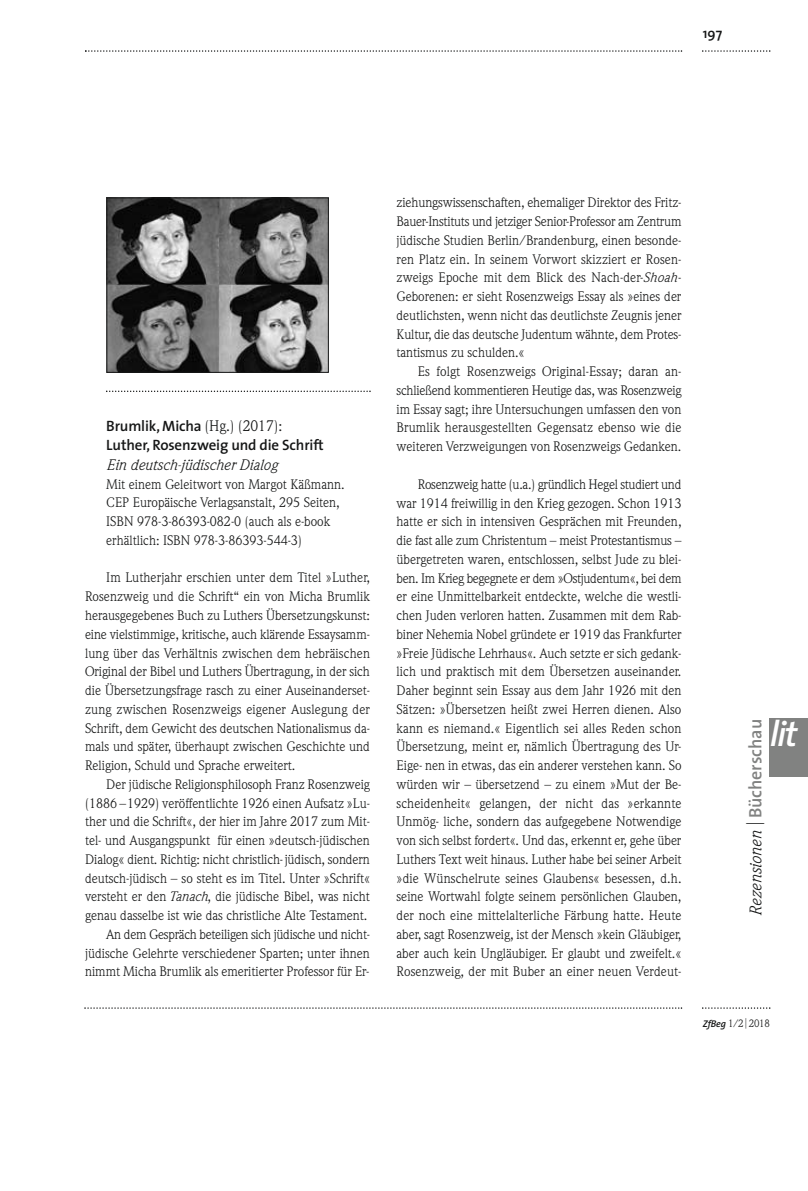
<style>
.page{position:relative;width:808px;height:1191px;background:#fff}
.page>*{position:absolute;margin:0;border:0;box-sizing:border-box;transform-origin:0 0}
.t1{font:italic 600 36px "The Sans";color:#fff}
.t2{font:italic 16.5px "Weidemann";color:#151616}
.t3{font:600 15px/19.5px "The Sans";letter-spacing:-.01em;color:#151616}
.t4{font:italic 15px "Weidemann";color:#151616}
.t5{font:600 14.1px "The Sans";color:#151616}
.t6{font:13.5px/18.8px "Weidemann";color:#151616;text-align:justify}
.t7{font:10.5px "Weidemann";color:#151616}
.s1{font-family:"Weidemann";font-weight:400}
.s2{font-style:italic}
.s3{font-family:"The Sans";font-weight:200;font-style:normal;font-size:18px}
.s4{font-family:"The Sans";font-weight:600;font-style:normal;font-size:18px;color:#818281}
.s5{font-family:"The Sans";font-weight:600;font-style:italic;font-size:9.75px}
.s6{font-family:"The Sans";font-weight:200}
</style>
<div class="page">
<svg style="left:85px;top:50px;width:597px;height:2px"></svg>
<svg style="left:84px;top:1007px;width:598px;height:1px"></svg>
<svg style="left:702px;top:1007px;width:68px;height:1px"></svg>
<svg style="left:702px;top:50px;width:68px;height:2px"></svg>
<img style="left:109px;top:200px;width:217px;height:170px">
<div style="left:107px;top:198px;width:221px;height:174px;border:1px solid #151616"></div>
<svg style="left:106px;top:390px;width:265px;height:2px"></svg>
<div style="left:770px;top:719px;width:38px;height:58px;background:#818281"></div>
<p class="t5" style="left:703px;top:28px;width:21px">197</p>
<p class="t3" style="left:106px;top:417px;width:219px">Brumlik, Micha <span class="s1">(Hg.) (2017):<br></span>Luther, Rosenzweig und die Schrift</p>
<p class="t4" style="left:106px;top:459px;width:172px">Ein deutsch-jüdischer Dialog</p>
<p class="t6" style="left:106px;top:476px;width:240px;text-align:left">Mit einem Geleitwort von Margot Käßmann.<br>CEP Europäische Verlagsanstalt, 295 Seiten, ISBN 978-3-86393-082-0 (auch als e-book erhältlich: ISBN 978-3-86393-544-3)</p>
<p class="t6" style="left:85px;top:569px;width:286px;text-indent:21px">Im Lutherjahr erschien unter dem Titel »Luther, Rosenzweig und die Schrift“ ein von Micha Brumlik herausgegebenes Buch zu Luthers Übersetzungskunst: eine vielstimmige, kritische, auch klärende Essaysamm&shy;lung über das Verhältnis zwischen dem hebräischen Original der Bibel und Luthers Übertragung, in der sich die Übersetzungsfrage rasch zu einer Auseinanderset&shy;zung zwischen Rosenzweigs eigener Auslegung der Schrift, dem Gewicht des deutschen Nationalismus da&shy;mals und später, überhaupt zwischen Geschichte und Religion, Schuld und Sprache erweitert.</p>
<p class="t6" style="left:85px;top:776px;width:286px;text-align:right">Der jüdische Religionsphilosoph Franz Rosenzweig (1886 –1929) veröffentlichte 1926 einen Aufsatz »Lu&shy;ther und die Schrift«, der hier im Jahre 2017 zum Mit&shy;tel- und Ausgangspunkt für einen »deutsch-jüdischen Dialog« dient. Richtig: nicht christlich-jüdisch, sondern deutsch-jüdisch – so steht es im Titel. Unter »Schrift« versteht er den <span class="s2">Tanach</span>, die jüdische Bibel, was nicht genau dasselbe ist wie das christliche Alte Testament.<br>An dem Gespräch beteiligen sich jüdische und nicht&shy;jüdische Gelehrte verschiedener Sparten; unter ihnen nimmt Micha Brumlik als emeritierter Professor für Er-</p>
<p class="t6" style="left:396px;top:195px;width:286px">ziehungswissenschaften, ehemaliger Direktor des Fritz-Bauer-Instituts und jetziger Senior-Professor am Zentrum jüdische Studien Berlin/Brandenburg, einen besonde&shy;ren Platz ein. In seinem Vorwort skizziert er Rosen&shy;zweigs Epoche mit dem Blick des Nach-der-<span class="s2">Shoah</span>-Geborenen: er sieht Rosenzweigs Essay als »eines der deutlichsten, wenn nicht das deutlichste Zeugnis jener Kultur, die das deutsche Judentum wähnte, dem Protes&shy;tantismus zu schulden.«</p>
<p class="t6" style="left:396px;top:363px;width:286px;text-indent:21px">Es folgt Rosenzweigs Original-Essay; daran an&shy;schließend kommentieren Heutige das, was Rosenzweig im Essay sagt; ihre Untersuchungen umfassen den von Brumlik herausgestellten Gegensatz ebenso wie die weiteren Verzweigungen von Rosenzweigs Gedanken.</p>
<p class="t6" style="left:396px;top:476px;width:286px;text-indent:21px">Rosenzweig hatte (u.a.) gründlich Hegel studiert und war 1914 freiwillig in den Krieg gezogen. Schon 1913 hatte er sich in intensiven Gesprächen mit Freunden, die fast alle zum Christentum – meist Protestantismus – übergetreten waren, entschlossen, selbst Jude zu blei&shy;ben. Im Krieg begegnete er dem »Ostjudentum«, bei dem er eine Unmittelbarkeit entdeckte, welche die westli&shy;chen Juden verloren hatten. Zusammen mit dem Rab&shy;biner Nehemia Nobel gründete er 1919 das Frankfurter »Freie Jüdische Lehrhaus«. Auch setzte er sich gedank&shy;lich und praktisch mit dem Übersetzen auseinander.<br>Daher beginnt sein Essay aus dem Jahr 1926 mit den Sätzen: »Übersetzen heißt zwei Herren dienen. Also kann es niemand.« Eigentlich sei alles Reden schon Übersetzung, meint er, nämlich Übertragung des Ur-Eige- nen in etwas, das ein anderer verstehen kann. So würden wir – übersetzend – zu einem »Mut der Be&shy;scheidenheit« gelangen, der nicht das »erkannte Unmög- liche, sondern das aufgegebene Notwendige von sich selbst fordert«. Und das, erkennt er, gehe über Luthers Text weit hinaus. Luther habe bei seiner Arbeit »die Wünschelrute seines Glaubens« besessen, d.h. seine Wortwahl folgte seinem persönlichen Glauben, der noch eine mittelalterliche Färbung hatte. Heute aber, sagt Rosenzweig, ist der Mensch »kein Gläubiger, aber auch kein Ungläubiger. Er glaubt und zweifelt.« Rosenzweig, der mit Buber an einer neuen Verdeut-</p>
<p class="t2" style="left:749px;top:915px;width:198px;rotate:-90deg">Rezensionen <span class="s3">|</span> <span class="s4">Bücherschau</span></p>
<h1 class="t1" style="left:770px;top:719px;width:30px">lit</h1>
<p class="t7" style="left:703px;top:1019px;width:69px"><span class="s5">ZfBeg</span> 1/2<span class="s6">|</span>2018</p>
</div>
